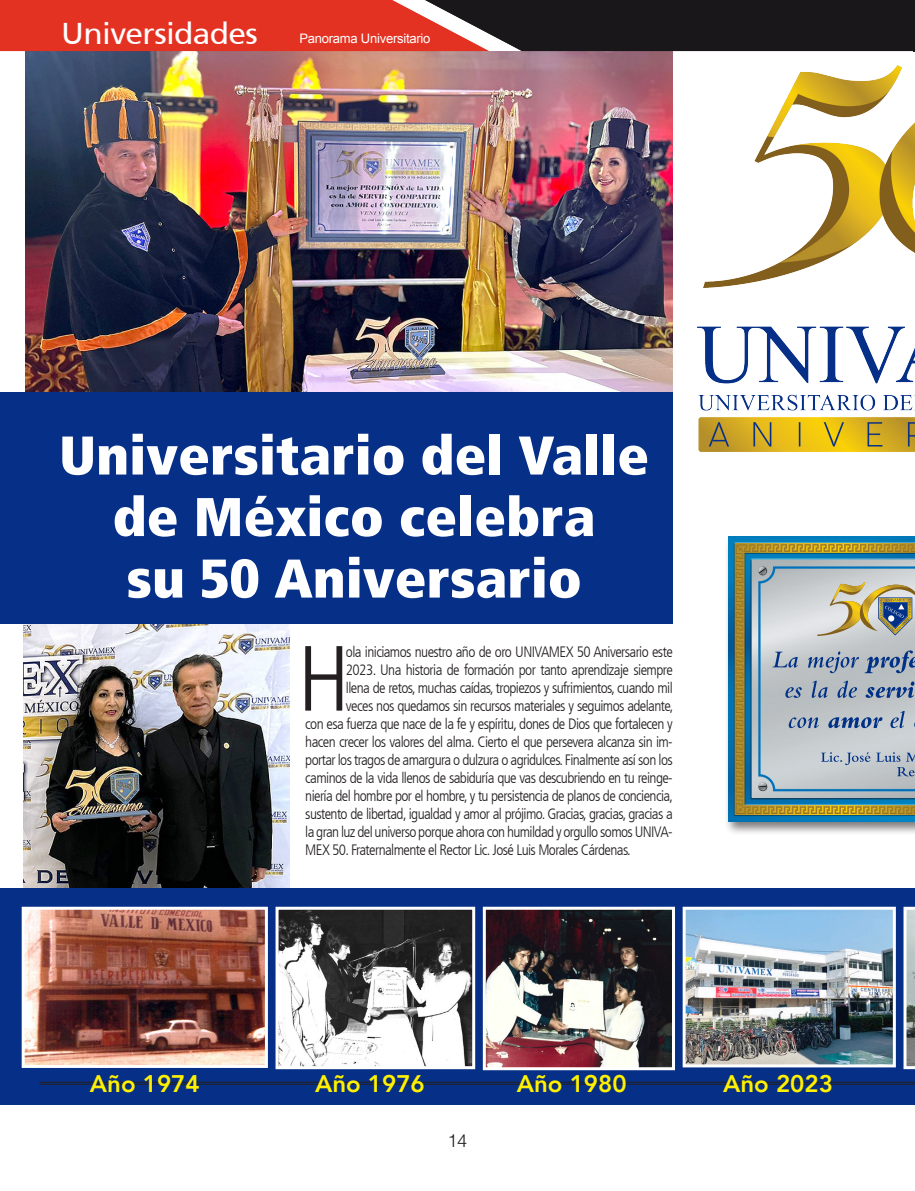
<style>
.page{position:relative;width:915px;height:1191px;background:#fff}
.page>*{position:absolute;margin:0;border:0;box-sizing:border-box;transform-origin:0 0}
.t1{font:300 condensed 92.4px "Frutiger LT";color:#231f20}
.t2{font:900 condensed 54.3px/61.5px "Frutiger";color:#fff;text-align:center;scale:1.06 1}
.t3{font:30px "Frutiger SAIN Rmv 1 Roman";letter-spacing:-.02em;color:#fff;scale:1.06 1}
.t4{font:800 24px "Avenir";color:#fff101}
.t5{font:300 18px "Helvetica LT Std";color:#231f20}
.t6{font:300 condensed 15px "Frutiger LT";letter-spacing:-.04em;color:#231f20}
.t7{font:13.05px "Arial";letter-spacing:-.02em;color:#fff}
</style>
<div class="page">
<img style="left:23px;top:624px;width:267px;height:264px">
<div style="left:0;top:888px;width:914px;height:216px;background:#062f87"></div>
<hr style="left:39px;top:1081px;width:875px;height:1px;background:#231f20">
<hr style="left:39px;top:1083px;width:875px;height:1px;background:#231f20">
<img style="left:25px;top:51px;width:647px;height:341px">
<div style="left:0;top:392px;width:672px;height:232px;background:#062f87"></div>
<svg style="left:0;top:0;width:913px;height:51px;background:#842c26"></svg>
<hr style="left:913px;top:0;width:1px;height:51px;background:#1a171b">
<img style="left:754px;top:66px;width:160px;height:190px">
<img style="left:662px;top:256px;width:252px;height:231px">
<img style="left:26px;top:910px;width:238px;height:154px">
<div style="left:22px;top:906px;width:246px;height:162px;border:3px solid #fff"></div>
<img style="left:279px;top:910px;width:192px;height:155px">
<div style="left:275px;top:906px;width:200px;height:163px;border:3px solid #fff"></div>
<img style="left:486px;top:910px;width:184px;height:156px">
<div style="left:482px;top:906px;width:192px;height:164px;border:3px solid #fff"></div>
<img style="left:686px;top:910px;width:205px;height:153px">
<div style="left:682px;top:906px;width:213px;height:161px;border:3px solid #fff"></div>
<svg style="left:903px;top:906px;width:11px;height:163px;background:#b0b8bb"></svg>
<div style="left:724px;top:534px;width:190px;height:302px;background:#231f20;opacity:.6"></div>
<img style="left:728px;top:537px;width:186px;height:284px">
<svg style="left:772px;top:651px;width:25px;height:16px"></svg>
<svg style="left:807px;top:651px;width:51px;height:22px"></svg>
<svg style="left:864px;top:650px;width:50px;height:23px"></svg>
<svg style="left:785px;top:687px;width:16px;height:11px"></svg>
<svg style="left:811px;top:680px;width:16px;height:18px"></svg>
<svg style="left:837px;top:680px;width:19px;height:18px"></svg>
<svg style="left:865px;top:681px;width:49px;height:17px"></svg>
<svg style="left:788px;top:717px;width:30px;height:11px"></svg>
<svg style="left:828px;top:717px;width:54px;height:11px"></svg>
<svg style="left:890px;top:711px;width:14px;height:17px"></svg>
<svg style="left:820px;top:752px;width:94px;height:24px;background:#aeb9c5"></svg>
<svg style="left:816px;top:582px;width:98px;height:54px;background:#b8b49c"></svg>
<svg style="left:887px;top:615px;width:7px;height:6px"></svg>
<h3 class="t3" style="left:61px;top:16px;width:187px">Universidades</h3>
<p class="t7" style="left:299px;top:29px;width:132px">Panorama Universitario</p>
<h2 class="t2" style="left:59px;top:424px;width:558px">Universitario del Valle de México celebra<br>su 50 Aniversario</h2>
<h1 class="t1" style="left:298px;top:626px;width:53px">H</h1>
<p class="t6" style="left:346px;top:643px;width:328px">ola iniciamos nuestro año de oro UNIVAMEX 50 Aniversario este</p>
<p class="t6" style="left:346px;top:661px;width:328px">2023. Una historia de formación por tanto aprendizaje siempre</p>
<p class="t6" style="left:346px;top:679px;width:328px">llena de retos, muchas caídas, tropiezos y sufrimientos, cuando mil</p>
<p class="t6" style="left:346px;top:697px;width:329px">veces nos quedamos sin recursos materiales y seguimos adelante,</p>
<p class="t6" style="left:305px;top:715px;width:369px">con esa fuerza que nace de la fe y espíritu, dones de Dios que fortalecen y</p>
<p class="t6" style="left:305px;top:733px;width:369px">hacen crecer los valores del alma. Cierto el que persevera alcanza sin im-</p>
<p class="t6" style="left:305px;top:751px;width:369px">portar los tragos de amargura o dulzura o agridulces. Finalmente así son los</p>
<p class="t6" style="left:305px;top:769px;width:369px">caminos de la vida llenos de sabiduría que vas descubriendo en tu reinge-</p>
<p class="t6" style="left:305px;top:787px;width:369px">niería del hombre por el hombre, y tu persistencia de planos de conciencia,</p>
<p class="t6" style="left:305px;top:805px;width:369px">sustento de libertad, igualdad y amor al prójimo. Gracias, gracias, gracias a</p>
<p class="t6" style="left:305px;top:823px;width:369px">la gran luz del universo porque ahora con humildad y orgullo somos UNIVA-</p>
<p class="t6" style="left:305px;top:841px;width:327px">MEX 50. Fraternalmente el Rector Lic. José Luis Morales Cárdenas.</p>
<h3 class="t4" style="left:90px;top:1065px;width:111px">Año 1974</h3>
<h3 class="t4" style="left:315px;top:1065px;width:111px">Año 1976</h3>
<h3 class="t4" style="left:516px;top:1065px;width:111px">Año 1980</h3>
<h3 class="t4" style="left:722px;top:1065px;width:111px">Año 2023</h3>
<p class="t5" style="left:447px;top:1129px;width:21px">14</p>
</div>
